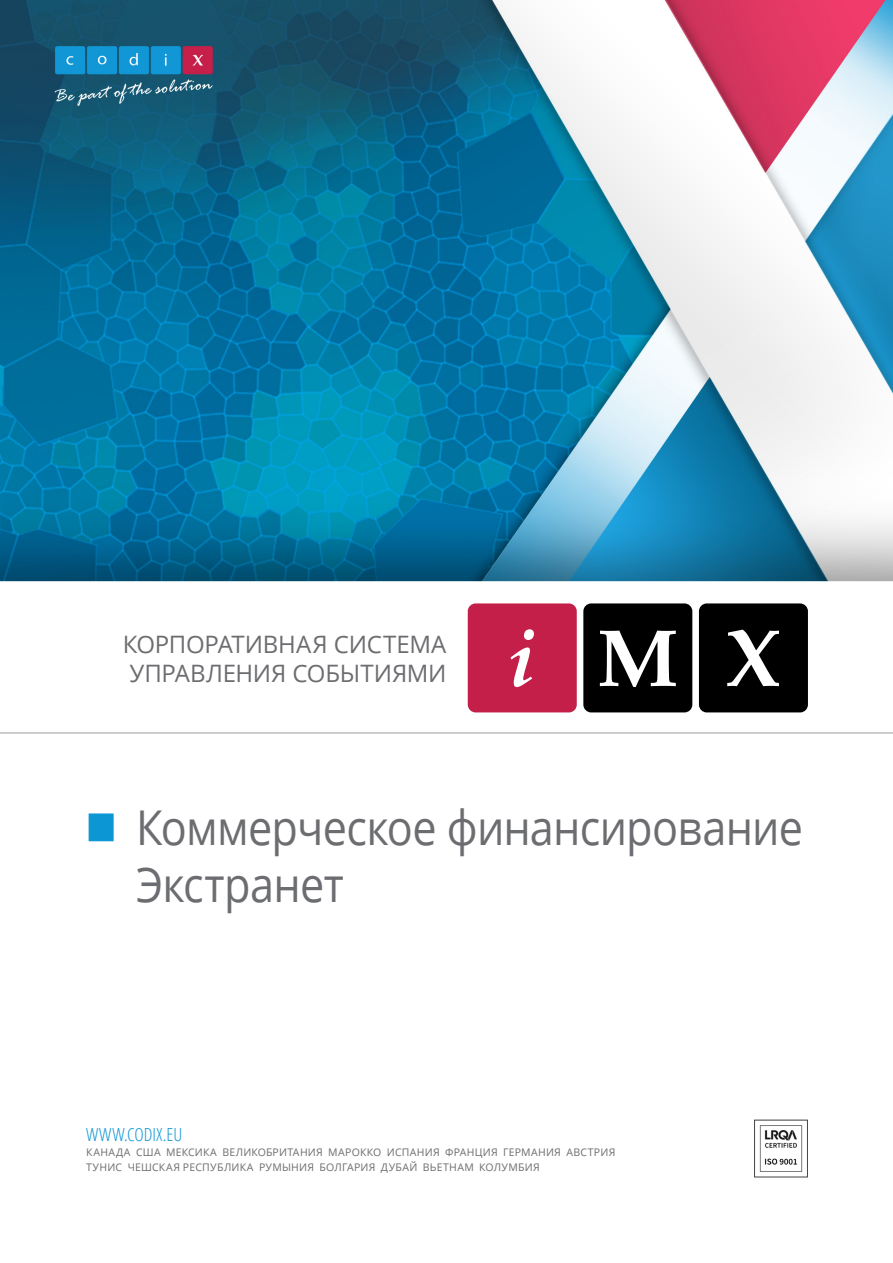
<style>
.page{position:relative;width:893px;height:1263px;background:#fff}
.page>*{position:absolute;margin:0;border:0;box-sizing:border-box;transform-origin:0 0}
.t1{font:48px "Open Sans";letter-spacing:-.015em;color:#6c6d70;scale:.9 1}
.iMX_title{font:24px/28.8px "Open Sans";letter-spacing:-.015em;color:#6c6d70}
.codix_eu{font:300 condensed 18px "Open Sans";letter-spacing:-.005em;color:#0d96d4}
.countries{font:10.5px/15px "Open Sans";letter-spacing:.025em;color:#6c6d70}
</style>
<div class="page">
<img style="left:0;top:0;width:893px;height:582px">
<div style="left:468px;top:603px;width:109px;height:109px;background:#c41f49"></div>
<svg style="left:583px;top:603px;width:109px;height:109px;background:#2a2a2a"></svg>
<svg style="left:699px;top:603px;width:109px;height:109px;background:#191919"></svg>
<hr style="left:0;top:732px;width:893px;height:2px;background:#bcbdc0">
<img style="left:754px;top:1119px;width:54px;height:59px">
<p class="iMX_title" style="left:123px;top:629px;width:325px">КОРПОРАТИВНАЯ СИСТЕМА<br>УПРАВЛЕНИЯ СОБЫТИЯМИ</p>
<p class="t1" style="left:136px;top:794px;width:743px">Коммерческое финансирование</p>
<p class="t1" style="left:136px;top:852px;width:233px">Экстранет</p>
<p class="codix_eu" style="left:86px;top:1122px;width:98px">WWW.CODIX.EU</p>
<p class="countries" style="left:86px;top:1144px;width:531px">КАНАДА США МЕКСИКА ВЕЛИКОБРИТАНИЯ МАРОККО ИСПАНИЯ ФРАНЦИЯ ГЕРМАНИЯ АВСТРИЯ<br>ТУНИС ЧЕШСКАЯ РЕСПУБЛИКА РУМЫНИЯ БОЛГАРИЯ ДУБАЙ ВЬЕТНАМ КОЛУМБИЯ</p>
</div>
